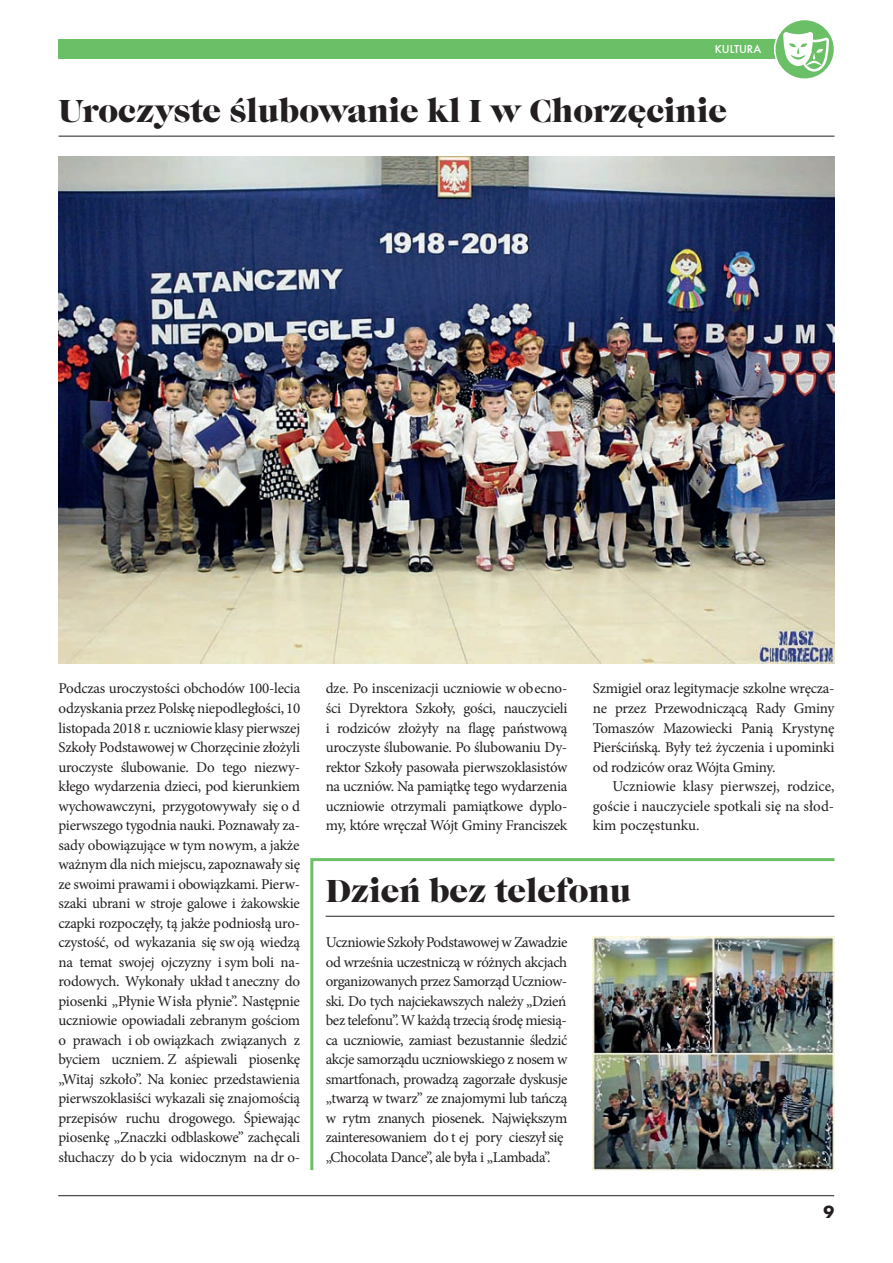
<style>
.page{position:relative;width:893px;height:1263px;background:#fff}
.page>*{position:absolute;margin:0;border:0;box-sizing:border-box;transform-origin:0 0}
.t1{font:33px "Caslon Gra DCE";color:#231f20}
.t2{font:700 18px "Futura TCE";color:#231f20}
.t3{font:15px/19.5px "Minion Pro";letter-spacing:-.03em;color:#231f20;text-align:justify}
.t4{font:500 12px "Futura TCE";color:#fff}
</style>
<div class="page">
<hr style="left:58px;top:1195px;width:776px;height:1px;background:#231f20">
<div style="left:58px;top:39px;width:719px;height:19px;background:#6bc067"></div>
<svg style="left:774px;top:19px;width:61px;height:61px"></svg>
<svg style="left:783px;top:31px;width:46px;height:41px"></svg>
<img style="left:58px;top:156px;width:776px;height:507px">
<img style="left:310px;top:858px;width:525px;height:313px">
<hr style="left:326px;top:916px;width:508px;height:1px;background:#231f20">
<hr style="left:58px;top:136px;width:776px;height:1px;background:#231f20">
<p class="t4" style="left:715px;top:42px;width:48px">KULTURA</p>
<h1 class="t1" style="left:58px;top:91px;width:670px">Uroczyste ślubowanie kl I w Chorzęcinie</h1>
<p class="t3" style="left:58px;top:679px;width:243px">Podczas uroczystości obchodów 100-lecia odzyskania przez Polskę niepodległości, 10 listopada 2018 r. uczniowie klasy pierwszej Szkoły Podstawowej w Chorzęcinie złożyli uroczyste ślubowanie. Do tego niezwy&shy;kłego wydarzenia dzieci, pod kierunkiem wychowawczyni, przygotowywały się o d pierwszego tygodnia nauki. Poznawały za&shy;sady obowiązujące w tym nowym, a jakże ważnym dla nich miejscu, zapoznawały się ze swoimi prawami i obowiązkami. Pierw&shy;szaki ubrani w stroje galowe i żakowskie czapki rozpoczęły, tą jakże podniosłą uro&shy;czystość, od wykazania się sw oją wiedzą na temat swojej ojczyzny i sym boli na&shy;rodowych. Wykonały układ t aneczny do piosenki „Płynie Wisła płynie”. Następnie uczniowie opowiadali zebranym gościom o prawach i ob owiązkach związanych z byciem uczniem. Z aśpiewali piosenkę „Witaj szkoło”. Na koniec przedstawienia pierwszoklasiści wykazali się znajomością przepisów ruchu drogowego. Śpiewając piosenkę „Znaczki odblaskowe” zachęcali słuchaczy do b ycia widocznym na dr o-</p>
<p class="t3" style="left:326px;top:679px;width:243px">dze. Po inscenizacji uczniowie w obecno&shy;ści Dyrektora Szkoły, gości, nauczycieli i rodziców złożyły na flagę państwową uroczyste ślubowanie. Po ślubowaniu Dy&shy;rektor Szkoły pasowała pierwszoklasistów na uczniów. Na pamiątkę tego wydarzenia uczniowie otrzymali pamiątkowe dyplo&shy;my, które wręczał Wójt Gminy Franciszek</p>
<p class="t3" style="left:593px;top:679px;width:243px">Szmigiel oraz legitymacje szkolne wręcza&shy;ne przez Przewodniczącą Rady Gminy Tomaszów Mazowiecki Panią Krystynę Pierścińską. Były też życzenia i upominki od rodziców oraz Wójta Gminy.</p>
<p class="t3" style="left:593px;top:776px;width:243px;text-indent:20px">Uczniowie klasy pierwszej, rodzice, goście i nauczyciele spotkali się na słod&shy;kim poczęstunku.</p>
<h1 class="t1" style="left:326px;top:871px;width:307px">Dzień bez telefonu</h1>
<p class="t3" style="left:326px;top:932px;width:243px;text-align:left">Uczniowie Szkoły Podstawowej w Zawadzie od września uczestniczą w różnych akcjach organizowanych przez Samorząd Uczniow&shy;ski. Do tych najciekawszych należy „Dzień bez telefonu”. W każdą trzecią środę miesią&shy;ca uczniowie, zamiast bezustannie śledzić akcje samorządu uczniowskiego z nosem w smartfonach, prowadzą zagorzałe dyskusje „twarzą w twarz” ze znajomymi lub tańczą w rytm znanych piosenek. Największym zainteresowaniem do t ej pory cieszył się „Chocolata Dance”, ale była i „Lambada”.</p>
<p class="t2" style="left:823px;top:1201px;width:12px">9</p>
</div>
